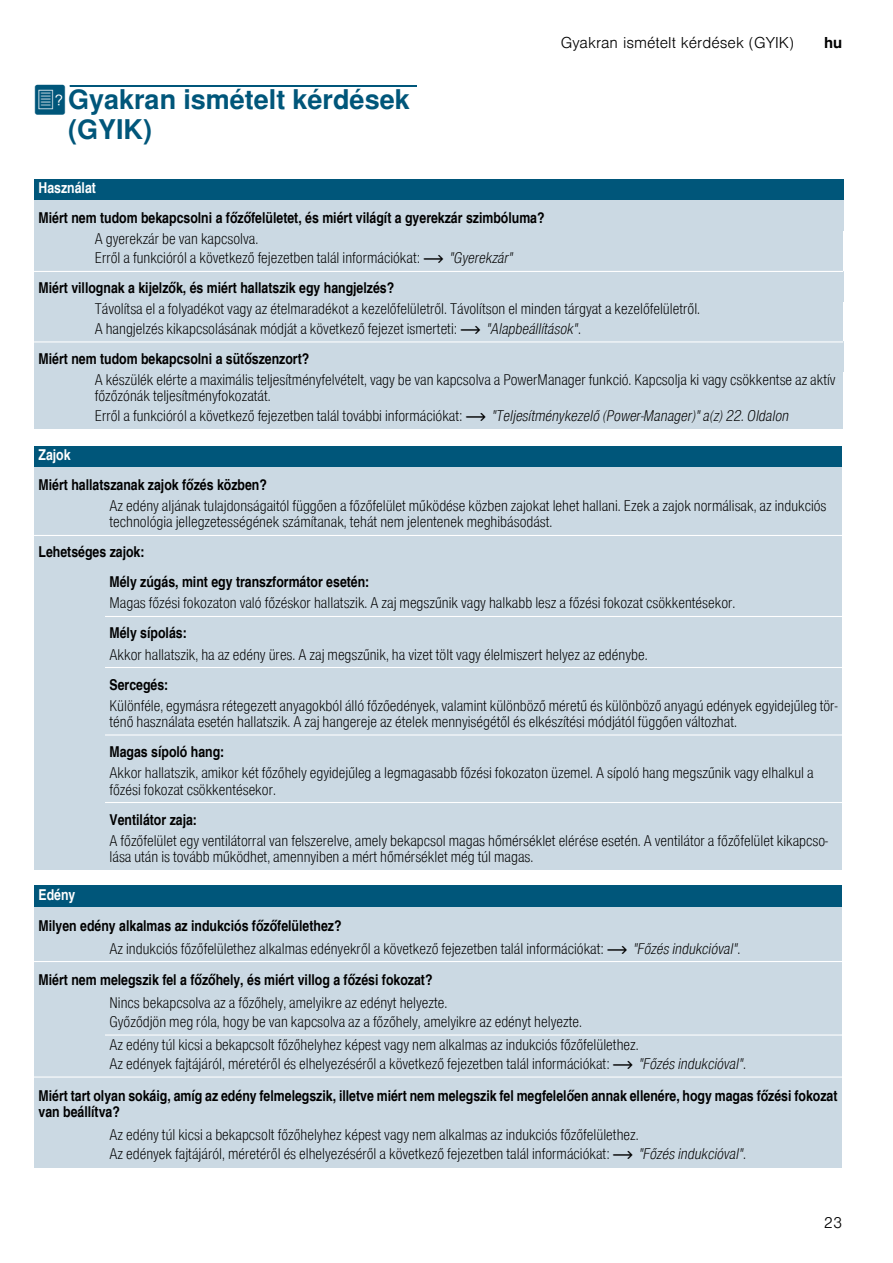
<style>
.page{position:relative;width:893px;height:1263px;background:#fff}
.page>*{position:absolute;margin:0;border:0;box-sizing:border-box;transform-origin:0 0}
.t1{font:700 27px/30px "Nimbus San L";color:#00567a}
.t2{font:15px/19.5px "Nimbus San L Lig Con";color:#000}
.t3{font:15px/30px "Nimbus San L Bol Con";color:#000}
.t4{font:300 15px "Nimbus San L";color:#000}
.t5{font:15px "Nimbus San L Bol Con";color:#fff}
.t6{font:700 15px "Nimbus San L";color:#000}
.s1{font-family:"BSH Symb PG2";font-weight:400}
.s2{font-family:"BSH Symb PH1"}
.s3{font-family:"Nimbus San L Lig Con Ita"}
</style>
<div class="page">
<div style="left:70px;top:85px;width:347px;height:2px;border:1px solid #00567a"></div>
<div style="left:34px;top:180px;width:809px;height:21px;background:#00567a"></div>
<div style="left:34px;top:201px;width:809px;height:30px;background:#cbd9e3"></div>
<div style="left:34px;top:231px;width:56px;height:40px;background:#cbd9e3"></div>
<div style="left:90px;top:231px;width:753px;height:40px;background:#cbd9e3"></div>
<div style="left:34px;top:271px;width:809px;height:30px;background:#cbd9e3"></div>
<div style="left:34px;top:301px;width:56px;height:41px;background:#cbd9e3"></div>
<div style="left:90px;top:301px;width:753px;height:41px;background:#cbd9e3"></div>
<div style="left:34px;top:342px;width:809px;height:30px;background:#cbd9e3"></div>
<div style="left:34px;top:372px;width:56px;height:57px;background:#cbd9e3"></div>
<div style="left:90px;top:372px;width:753px;height:57px;background:#cbd9e3"></div>
<div style="left:34px;top:447px;width:808px;height:21px;background:#00567a"></div>
<div style="left:34px;top:468px;width:808px;height:30px;background:#cbd9e3"></div>
<div style="left:34px;top:498px;width:71px;height:37px;background:#cbd9e3"></div>
<div style="left:105px;top:498px;width:737px;height:37px;background:#cbd9e3"></div>
<div style="left:34px;top:535px;width:808px;height:30px;background:#cbd9e3"></div>
<div style="left:34px;top:565px;width:71px;height:30px;background:#cbd9e3"></div>
<div style="left:105px;top:565px;width:737px;height:30px;background:#cbd9e3"></div>
<div style="left:34px;top:595px;width:71px;height:21px;background:#cbd9e3"></div>
<div style="left:105px;top:595px;width:737px;height:21px;background:#cbd9e3"></div>
<div style="left:34px;top:616px;width:71px;height:30px;background:#cbd9e3"></div>
<div style="left:105px;top:616px;width:737px;height:30px;background:#cbd9e3"></div>
<div style="left:34px;top:646px;width:71px;height:21px;background:#cbd9e3"></div>
<div style="left:105px;top:646px;width:737px;height:21px;background:#cbd9e3"></div>
<div style="left:34px;top:667px;width:71px;height:30px;background:#cbd9e3"></div>
<div style="left:105px;top:667px;width:737px;height:30px;background:#cbd9e3"></div>
<div style="left:34px;top:697px;width:71px;height:38px;background:#cbd9e3"></div>
<div style="left:105px;top:697px;width:737px;height:38px;background:#cbd9e3"></div>
<div style="left:34px;top:735px;width:71px;height:30px;background:#cbd9e3"></div>
<div style="left:105px;top:735px;width:737px;height:30px;background:#cbd9e3"></div>
<div style="left:34px;top:765px;width:71px;height:37px;background:#cbd9e3"></div>
<div style="left:105px;top:765px;width:737px;height:37px;background:#cbd9e3"></div>
<div style="left:34px;top:802px;width:71px;height:30px;background:#cbd9e3"></div>
<div style="left:105px;top:802px;width:737px;height:30px;background:#cbd9e3"></div>
<div style="left:34px;top:832px;width:71px;height:38px;background:#cbd9e3"></div>
<div style="left:105px;top:832px;width:737px;height:38px;background:#cbd9e3"></div>
<div style="left:34px;top:885px;width:808px;height:22px;background:#00567a"></div>
<div style="left:34px;top:907px;width:808px;height:32px;background:#cbd9e3"></div>
<div style="left:34px;top:939px;width:71px;height:22px;background:#cbd9e3"></div>
<div style="left:105px;top:939px;width:737px;height:22px;background:#cbd9e3"></div>
<div style="left:34px;top:961px;width:808px;height:32px;background:#cbd9e3"></div>
<div style="left:34px;top:993px;width:71px;height:42px;background:#cbd9e3"></div>
<div style="left:105px;top:993px;width:737px;height:42px;background:#cbd9e3"></div>
<div style="left:34px;top:1035px;width:71px;height:42px;background:#cbd9e3"></div>
<div style="left:105px;top:1035px;width:737px;height:42px;background:#cbd9e3"></div>
<div style="left:34px;top:1077px;width:808px;height:48px;background:#cbd9e3"></div>
<div style="left:34px;top:1125px;width:71px;height:42px;background:#cbd9e3"></div>
<div style="left:105px;top:1125px;width:737px;height:42px;background:#cbd9e3"></div>
<hr style="left:34px;top:271px;width:809px;height:1px;background:#fff">
<hr style="left:34px;top:341px;width:809px;height:1px;background:#fff">
<hr style="left:34px;top:535px;width:808px;height:1px;background:#fff">
<hr style="left:105px;top:616px;width:737px;height:1px;background:#fff">
<hr style="left:105px;top:667px;width:737px;height:1px;background:#fff">
<hr style="left:105px;top:734px;width:737px;height:1px;background:#fff">
<hr style="left:105px;top:802px;width:737px;height:1px;background:#fff">
<hr style="left:34px;top:961px;width:808px;height:1px;background:#fff">
<hr style="left:105px;top:1034px;width:737px;height:1px;background:#fff">
<hr style="left:34px;top:1076px;width:808px;height:1px;background:#fff">
<p class="t4" style="left:560px;top:33px;width:235px">Gyakran ismételt kérdések (GYIK)</p>
<p class="t6" style="left:824px;top:34px;width:20px">hu</p>
<h1 class="t1" style="left:68px;top:84px;width:343px;text-indent:-34px"><span class="s1">{</span>Gyakran ismételt kérdések (GYIK)</h1>
<p class="t5" style="left:39px;top:178px;width:59px">Használat</p>
<p class="t3" style="left:39px;top:202px;width:507px">Miért nem tudom bekapcsolni a főzőfelületet, és miért világít a gyerekzár szimbóluma?</p>
<p class="t2" style="left:95px;top:228px;width:420px">A gyerekzár be van kapcsolva.<br>Erről a funkcióról a következő fejezetben talál információkat: <span class="s2">~</span> <span class="s3">"Gyerekzár"</span></p>
<p class="t3" style="left:39px;top:273px;width:357px">Miért villognak a kijelzők, és miért hallatszik egy hangjelzés?</p>
<p class="t2" style="left:95px;top:299px;width:607px">Távolítsa el a folyadékot vagy az ételmaradékot a kezelőfelületről. Távolítson el minden tárgyat a kezelőfelületről.<br>A hangjelzés kikapcsolásának módját a következő fejezet ismerteti: <span class="s2">~</span> <span class="s3">"Alapbeállítások"</span>.</p>
<p class="t3" style="left:39px;top:343px;width:272px">Miért nem tudom bekapcsolni a sütőszenzort?</p>
<p class="t2" style="left:95px;top:371px;width:742px;line-height:16.5px">A készülék elérte a maximális teljesítményfelvételt, vagy be van kapcsolva a PowerManager funkció. Kapcsolja ki vagy csökkentse az aktív főzőzónák teljesítményfokozatát.</p>
<p class="t2" style="left:95px;top:405px;width:695px">Erről a funkcióról a következő fejezetben talál további információkat: <span class="s2">~</span> <span class="s3">"Teljesítménykezelő (Power-Manager)" a(z) 22. Oldalon</span></p>
<p class="t5" style="left:39px;top:445px;width:34px">Zajok</p>
<p class="t3" style="left:39px;top:469px;width:230px">Miért hallatszanak zajok főzés közben?</p>
<p class="t2" style="left:109px;top:497px;width:718px;line-height:16.5px">Az edény aljának tulajdonságaitól függően a főzőfelület működése közben zajokat lehet hallani. Ezek a zajok normálisak, az indukciós technológia jellegzetességének számítanak, tehát nem jelentenek meghibásodást.</p>
<p class="t3" style="left:109px;top:537px;width:261px;text-indent:-71px">Lehetséges zajok:<br>Mély zúgás, mint egy transzformátor esetén:</p>
<p class="t2" style="left:109px;top:593px;width:627px">Magas főzési fokozaton való főzéskor hallatszik. A zaj megszűnik vagy halkabb lesz a főzési fokozat csökkentésekor.</p>
<p class="t3" style="left:109px;top:618px;width:79px">Mély sípolás:</p>
<p class="t2" style="left:109px;top:644px;width:539px">Akkor hallatszik, ha az edény üres. A zaj megszűnik, ha vizet tölt vagy élelmiszert helyez az edénybe.</p>
<p class="t3" style="left:109px;top:669px;width:60px">Sercegés:</p>
<p class="t2" style="left:109px;top:696px;width:729px;line-height:16.5px">Különféle, egymásra rétegezett anyagokból álló főzőedények, valamint különböző méretű és különböző anyagú edények egyidejűleg tör&shy;ténő használata esetén hallatszik. A zaj hangereje az ételek mennyiségétől és elkészítési módjától függően változhat.</p>
<p class="t3" style="left:109px;top:736px;width:116px">Magas sípoló hang:</p>
<p class="t2" style="left:109px;top:764px;width:705px;line-height:16.5px">Akkor hallatszik, amikor két főzőhely egyidejűleg a legmagasabb főzési fokozaton üzemel. A sípoló hang megszűnik vagy elhalkul a főzési fokozat csökkentésekor.</p>
<p class="t3" style="left:109px;top:804px;width:89px">Ventilátor zaja:</p>
<p class="t2" style="left:109px;top:831px;width:720px;line-height:16.5px">A főzőfelület egy ventilátorral van felszerelve, amely bekapcsol magas hőmérséklet elérése esetén. A ventilátor a főzőfelület kikapcso&shy;lása után is tovább működhet, amennyiben a mért hőmérséklet még túl magas.</p>
<p class="t5" style="left:39px;top:885px;width:38px">Edény</p>
<p class="t3" style="left:39px;top:910px;width:304px">Milyen edény alkalmas az indukciós főzőfelülethez?</p>
<p class="t2" style="left:109px;top:938px;width:632px">Az indukciós főzőfelülethez alkalmas edényekről a következő fejezetben talál információkat: <span class="s2">~</span> <span class="s3">"Főzés indukcióval"</span>.</p>
<p class="t3" style="left:39px;top:964px;width:395px">Miért nem melegszik fel a főzőhely, és miért villog a főzési fokozat?</p>
<p class="t2" style="left:109px;top:992px;width:474px">Nincs bekapcsolva az a főzőhely, amelyikre az edényt helyezte.<br>Győződjön meg róla, hogy be van kapcsolva az a főzőhely, amelyikre az edényt helyezte.</p>
<p class="t2" style="left:109px;top:1034px;width:638px">Az edény túl kicsi a bekapcsolt főzőhelyhez képest vagy nem alkalmas az indukciós főzőfelülethez.<br>Az edények fajtájáról, méretéről és elhelyezéséről a következő fejezetben talál információkat: <span class="s2">~</span> <span class="s3">"Főzés indukcióval"</span>.</p>
<p class="t3" style="left:39px;top:1086px;width:800px;line-height:16.5px">Miért tart olyan sokáig, amíg az edény felmelegszik, illetve miért nem melegszik fel megfelelően annak ellenére, hogy magas főzési fokozat van beállítva?</p>
<p class="t2" style="left:109px;top:1124px;width:638px">Az edény túl kicsi a bekapcsolt főzőhelyhez képest vagy nem alkalmas az indukciós főzőfelülethez.<br>Az edények fajtájáról, méretéről és elhelyezéséről a következő fejezetben talál információkat: <span class="s2">~</span> <span class="s3">"Főzés indukcióval"</span>.</p>
<p class="t4" style="left:824px;top:1212px;width:20px">23</p>
</div>
